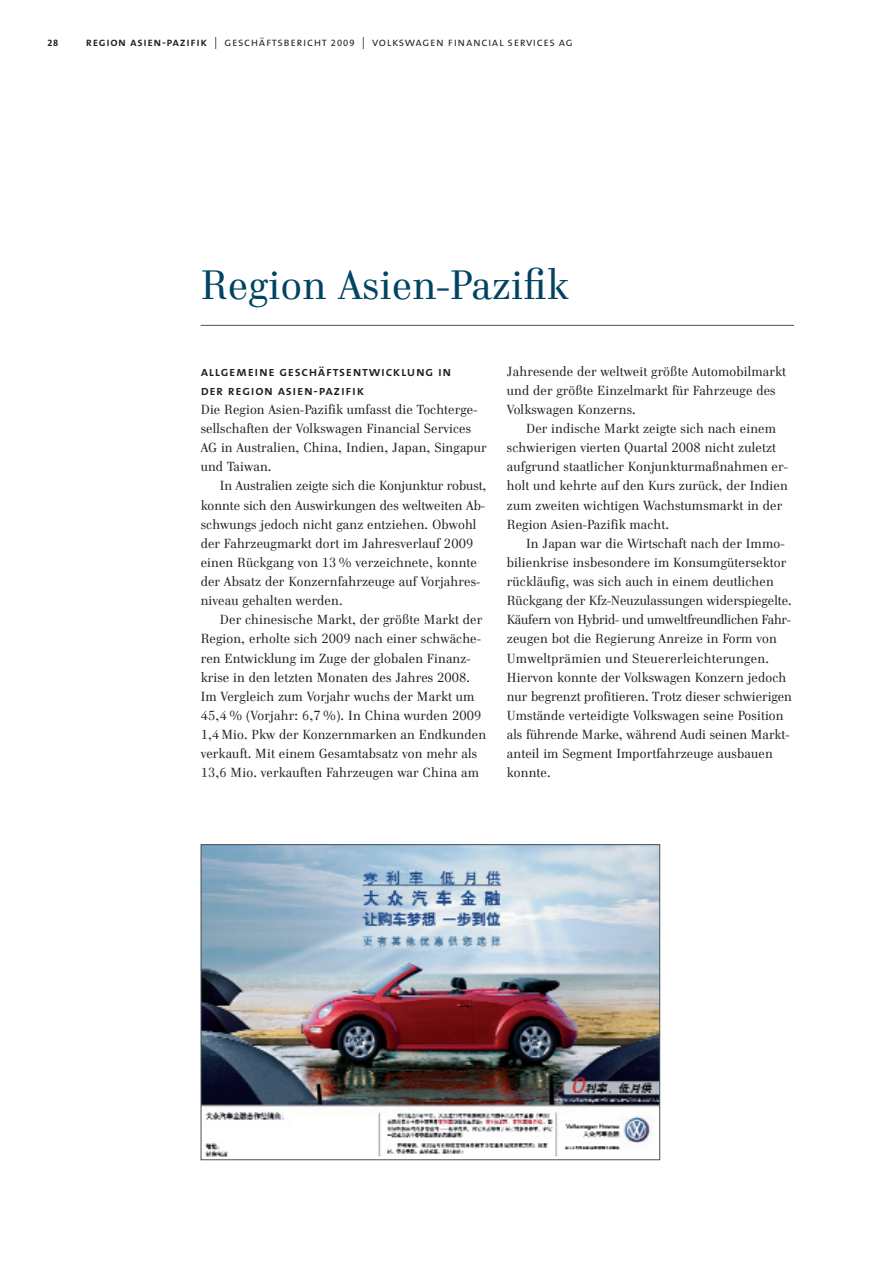
<style>
.page{position:relative;width:893px;height:1263px;background:#fff}
.page>*{position:absolute;margin:0;border:0;box-sizing:border-box;transform-origin:0 0}
.t1{font:42px "Cellini TF";letter-spacing:.01em;color:#004462}
.t2{font:13.5px/19.2px "Cellini TF";letter-spacing:.01em;color:#231f20}
.t3{font:13.5px/19.2px "The Sans Semi Bold Caps";letter-spacing:.05em;color:#231f20}
.t4{font:12px "The Sans Semi Light Caps";letter-spacing:.05em;color:#231f20}
.t5{font:9.3px "The Sans Bold Expert";color:#231f20}
.s1{font-family:"The Sans Semi Bold Caps"}
.s2{font-family:"The Sans Expert";font-size:9.3px}
</style>
<div class="page">
<hr style="left:201px;top:325px;width:593px;height:1px;background:#475359">
<img style="left:203px;top:846px;width:455px;height:311px">
<div style="left:201px;top:844px;width:459px;height:316px;border:1px solid #475359"></div>
<p class="t5" style="left:48px;top:37px;width:12px">28</p>
<p class="t4" style="left:86px;top:34px;width:488px"><span class="s1">region asien-pazifik</span> | geschäftsbericht <span class="s2">2009</span> | volkswagen financial services ag</p>
<h1 class="t1" style="left:201px;top:268px;width:369px">Region Asien-Pazifik</h1>
<p class="t3" style="left:201px;top:361px;width:252px">allgemeine geschäftsentwicklung in der region asien-pazifik</p>
<p class="t2" style="left:201px;top:401px;width:288px">Die Region Asien-Pazifik umfasst die Toch ter ge - sellschaften der Volkswagen Financial Services AG in Australien, China, Indien, Japan, Singapur und Taiwan.</p>
<p class="t2" style="left:201px;top:477px;width:287px;text-indent:19px">In Australien zeigte sich die Konjunktur robust, konnte sich den Auswirkungen des weltweiten Ab - schwungs jedoch nicht ganz entziehen. Ob wohl der Fahrzeugmarkt dort im Jahresverlauf 2009 einen Rückgang von 13 % verzeichnete, konnte der Absatz der Konzernfahrzeuge auf Vor jahres - niveau gehalten werden.</p>
<p class="t2" style="left:201px;top:611px;width:287px;text-indent:19px">Der chinesische Markt, der größte Markt der Region, erholte sich 2009 nach einer schwäche&shy;ren Entwicklung im Zuge der globalen Finanz - krise in den letzten Monaten des Jahres 2008.<br>Im Vergleich zum Vorjahr wuchs der Markt um 45,4 % (Vorjahr: 6,7 %). In China wurden 2009<br>1,4 Mio. Pkw der Konzernmarken an End kunden verkauft. Mit einem Gesamtabsatz von mehr als 13,6 Mio. verkauften Fahrzeugen war China am</p>
<p class="t2" style="left:507px;top:362px;width:280px">Jahresende der weltweit größte Automobilmarkt und der größte Einzelmarkt für Fahrzeuge des<br>Volkswagen Konzerns.</p>
<p class="t2" style="left:507px;top:420px;width:282px;text-indent:19px">Der indische Markt zeigte sich nach einem schwierigen vierten Quartal 2008 nicht zuletzt aufgrund staatlicher Konjunkturmaßnahmen er&shy;holt und kehrte auf den Kurs zurück, der Indien zum zweiten wichtigen Wachstumsmarkt in der Region Asien-Pazifik macht.</p>
<p class="t2" style="left:507px;top:535px;width:287px;text-indent:19px">In Japan war die Wirtschaft nach der Immo - bi lienkrise insbesondere im Konsumgütersektor rückläufig, was sich auch in einem deutlichen Rückgang der Kfz-Neuzulassungen widerspiegelte.<br>Käufern von Hybrid- und umweltfreundlichen Fahr - zeugen bot die Regierung Anreize in Form von Umweltprämien und Steuererleichterungen.<br>Hier von konnte der Volkswagen Konzern jedoch nur begrenzt profitieren. Trotz dieser schwierigen Um stände verteidigte Volkswagen seine Po si tion als führende Marke, während Audi seinen Markt - an teil im Segment Importfahrzeuge ausbauen konnte.</p>
</div>
